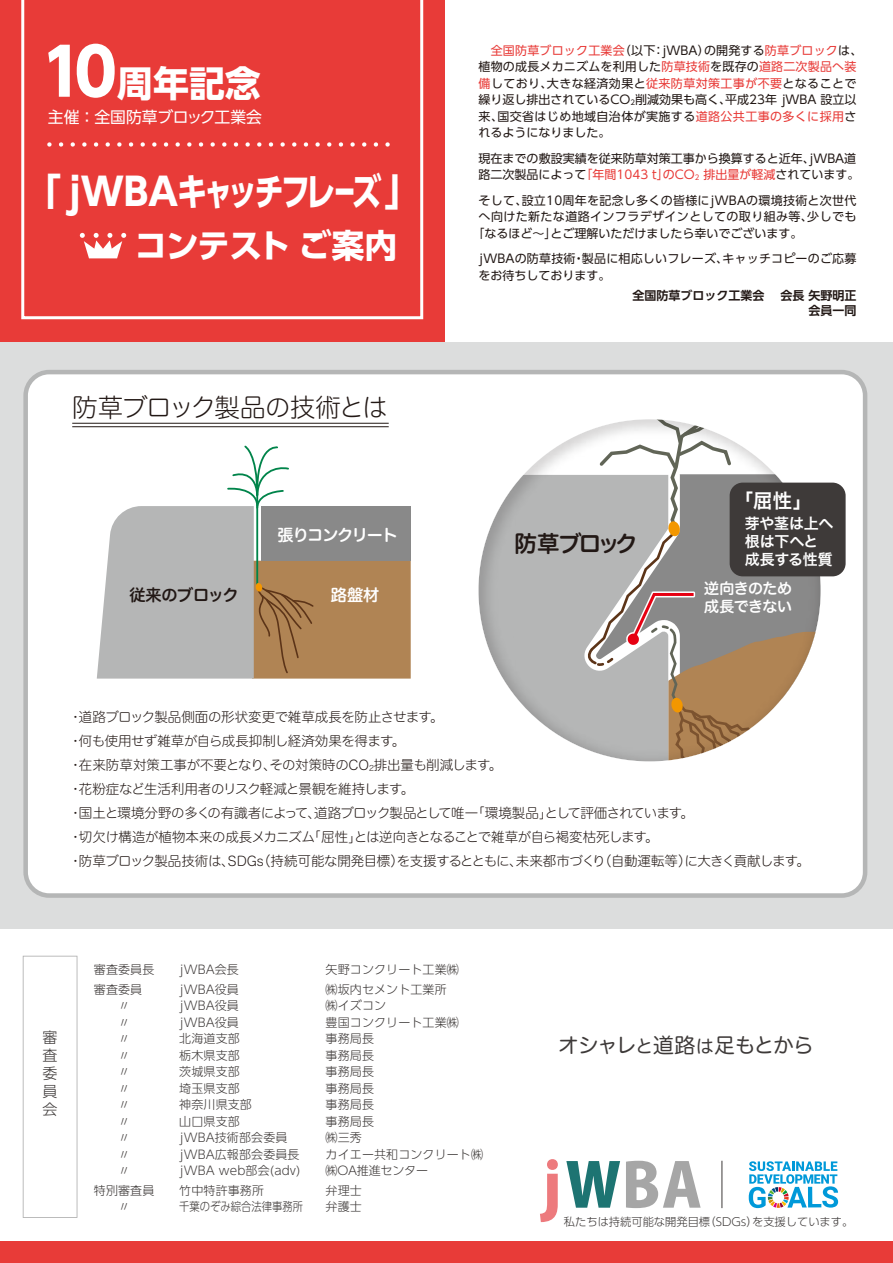
<style>
.page{position:relative;width:893px;height:1263px;background:#fff}
.page>*{position:absolute;margin:0;border:0;box-sizing:border-box;transform-origin:0 0}
.t1{font:700 37.8px "UD Shin Go Pro";letter-spacing:-.1em;color:#fff;scale:1.09 1}
.t2{font:700 36px "UD Shin Go Pro";color:#fff}
.t3{font:700 33px "UD Shin Go Pro";letter-spacing:-.035em;color:#fff}
.t4{font:25.5px "Hira Maru Std N W2";letter-spacing:-.055em;color:#221815}
.t5{font:22.5px "Hira Maru Std N W6";letter-spacing:-.115em;color:#221815}
.t6{font:20.7px "Hira Maru Std N W4";letter-spacing:-.055em;color:#3e3a39}
.t7{font:19.5px "Hira Kaku Pro W6";color:#fff}
.t8{font:16.2px "Hira Maru Std N W6";letter-spacing:-.07em;color:#fff}
.t9{font:16.2px "Hira Maru Std N W6";letter-spacing:-.025em;color:#221815}
.t10{font:15.9px "UD Shin Go Pro";color:#fff}
.t11{font:15px/18px "Hira Kaku Pro W6";letter-spacing:-.015em;color:#fff}
.t12{font:15px/18px "Hira Maru Std N W6";letter-spacing:-.03em;color:#fff}
.t13{font:300 15px/18px "UD Shin Go Pro";color:#3e3a39;text-align:justify}
.t14{font:13.5px/24px "Hira Maru Std N W2";letter-spacing:-.03em;color:#221815}
.t15{font:12px/16.5px "UD Shin Go Pro";letter-spacing:.015em;color:#221815}
.t16{font:300 12px "UD Shin Go Pro";letter-spacing:.01em;color:#3e3a39}
.t17{font:12px "UD Shin Go Pro";letter-spacing:.035em;color:#221815}
.t18{font:700 12px/15px "UD Shin Go Pro De";color:#221815;text-align:right}
.t19{font:300 12px "UD Shin Go Pro";letter-spacing:.01em;color:#3e3a39;scale:.86 1}
.t20{font:300 12px "UD Shin Go Pro";letter-spacing:-.015em;color:#3e3a39}
.t21{font:300 11.25px "UD Shin Go Pro";color:#3e3a39}
.s1{font-size:64.8px}
.s2{color:#e83b38}
.s3{font-size:18px}
</style>
<div class="page">
<div style="left:0;top:342px;width:893px;height:587px;background:#dcdddd"></div>
<div style="left:23px;top:370px;width:844px;height:528px;background:#fff"></div>
<div style="left:0;top:0;width:445px;height:342px;background:#e83b38"></div>
<div style="left:0;top:1241px;width:893px;height:22px;background:#e83b38"></div>
<svg style="left:478px;top:419px;width:106px;height:342px;background:#cecece"></svg>
<svg style="left:584px;top:419px;width:237px;height:342px;background:#bcb4ad"></svg>
<div style="left:252px;top:561px;width:159px;height:118px;background:#b08454"></div>
<div style="left:261px;top:506px;width:150px;height:55px;background:#898989"></div>
<svg style="left:97px;top:444px;width:218px;height:235px"></svg>
<hr style="left:72px;top:426px;width:317px;height:1px;background:#221815">
<hr style="left:72px;top:423px;width:317px;height:1px;background:#221815">
<svg style="left:540px;top:1159px;width:18px;height:63px"></svg>
<svg style="left:566px;top:1161px;width:54px;height:47px"></svg>
<svg style="left:626px;top:1161px;width:75px;height:47px"></svg>
<hr style="left:722px;top:1161px;width:1px;height:47px;background:#3e3a39">
<svg style="left:749px;top:1161px;width:89px;height:47px"></svg>
<svg style="left:21px;top:0;width:402px;height:319px"></svg>
<svg style="left:80px;top:233px;width:46px;height:25px"></svg>
<div style="left:730px;top:483px;width:116px;height:93px;background:#3e3a39;border-radius:13px"></div>
<svg style="left:23px;top:956px;width:54px;height:262px"></svg>
<h2 class="t2" style="left:41px;top:54px;width:221px"><span class="s1">10</span>周年記念</h2>
<h3 class="t10" style="left:48px;top:104px;width:216px">主催 ：全国防草ブロック工業会</h3>
<h1 class="t1" style="left:20px;top:160px;width:373px">「jWBAキャッチフレーズ」</h1>
<h3 class="t3" style="left:134px;top:219px;width:265px">コンテスト ご案内</h3>
<h3 class="t4" style="left:72px;top:389px;width:317px">防草ブロック製品の技術とは</h3>
<h3 class="t9" style="left:129px;top:583px;width:111px">従来のブロック</h3>
<h3 class="t8" style="left:277px;top:522px;width:122px">張りコンクリート</h3>
<h3 class="t8" style="left:331px;top:583px;width:50px">路盤材</h3>
<p class="t15" style="left:479px;top:42px;width:385px"><span class="s2">　全国防草ブロック工業会</span>（以下：jWBA）の開発する<span class="s2">防草ブロック</span>は、植物の成長メカニズムを利用した<span class="s2">防草技術</span>を既存の<span class="s2">道路二次製品へ装備</span>しており、大きな経済効果と<span class="s2">従来防草対策工事が不要</span>となることで繰り返し排出されているCO<sub>2</sub>削減効果も高く、平成23年 jWBA 設立以来、国交省はじめ地域自治体が実施する<span class="s2">道路公共工事の多くに採用</span>されるようになりました。</p>
<p class="t15" style="left:479px;top:150px;width:382px">現在までの敷設実績を従来防草対策工事から換算すると近年、jWBA道路二次製品によって<span class="s2">「年間1043 t」のCO</span><sub>2</sub> <span class="s2">排出量が軽減</span>されています。</p>
<p class="t15" style="left:479px;top:192px;width:379px">そして、設立10周年を記念し多くの皆様にjWBAの環境技術と次世代</p>
<p class="t17" style="left:479px;top:207px;width:379px">へ向けた新たな道路インフラデザインとしての取り組み等、少しでも</p>
<p class="t15" style="left:473px;top:225px;width:331px">「なるほど～」とご理解いただけましたら幸いでございます。</p>
<p class="t15" style="left:479px;top:250px;width:379px">jWBAの防草技術・製品に相応しいフレーズ、キャッチコピーのご応募をお待ちしております。</p>
<p class="t18" style="left:632px;top:288px;width:225px">全国防草ブロック工業会　 会長 矢野明正会員一同</p>
<h3 class="t5" style="left:514px;top:526px;width:125px">防草ブロック</h3>
<h3 class="t7" style="left:734px;top:483px;width:80px">「屈性」</h3>
<p class="t11" style="left:745px;top:514px;width:90px">芽や茎は上へ根は下へと成長する性質</p>
<p class="t12" style="left:704px;top:579px;width:89px">逆向きのため成長できない</p>
<p class="t14" style="left:69px;top:704px;width:742px">・道路ブロック製品側面の形状変更で雑草成長を防止させます。<br>・何も使用せず雑草が自ら成長抑制し経済効果を得ます。<br>・在来防草対策工事が不要となり、その対策時のCO<sub>2</sub>排出量も削減します。<br>・花粉症など生活利用者のリスク軽減と景観を維持します。<br>・国土と環境分野の多くの有識者によって、道路ブロック製品として唯一「環境製品」として評価されています。<br>・切欠け構造が植物本来の成長メカニズム「屈性」とは逆向きとなることで雑草が自ら褐変枯死します。<br>・防草ブロック製品技術は、SDGs（持続可能な開発目標）を支援するとともに、未来都市づくり（自動運転等）に大きく貢献します。</p>
<p class="t16" style="left:94px;top:960px;width:62px">審査委員長</p>
<p class="t16" style="left:179px;top:960px;width:61px">jWBA会長</p>
<p class="t16" style="left:326px;top:960px;width:135px">矢野コンクリート工業㈱</p>
<p class="t16" style="left:94px;top:979px;width:50px">審査委員</p>
<p class="t16" style="left:179px;top:979px;width:73px">jWBA役員　</p>
<p class="t16" style="left:326px;top:979px;width:123px">㈱坂内セメント工業所</p>
<p class="t16" style="left:179px;top:996px;width:61px">jWBA役員</p>
<p class="t16" style="left:326px;top:996px;width:62px">㈱イズコン</p>
<p class="t16" style="left:179px;top:1012px;width:61px">jWBA役員</p>
<p class="t16" style="left:326px;top:1012px;width:135px">豊国コンクリート工業㈱</p>
<p class="t16" style="left:179px;top:1029px;width:62px">北海道支部</p>
<p class="t16" style="left:326px;top:1029px;width:50px">事務局長</p>
<p class="t16" style="left:179px;top:1045px;width:62px">栃木県支部</p>
<p class="t16" style="left:326px;top:1045px;width:50px">事務局長</p>
<p class="t16" style="left:179px;top:1062px;width:62px">茨城県支部</p>
<p class="t16" style="left:326px;top:1062px;width:50px">事務局長</p>
<p class="t16" style="left:179px;top:1078px;width:62px">埼玉県支部</p>
<p class="t16" style="left:326px;top:1078px;width:50px">事務局長</p>
<p class="t16" style="left:179px;top:1095px;width:74px">神奈川県支部</p>
<p class="t16" style="left:326px;top:1095px;width:50px">事務局長</p>
<p class="t16" style="left:179px;top:1111px;width:62px">山口県支部</p>
<p class="t16" style="left:326px;top:1111px;width:50px">事務局長</p>
<p class="t16" style="left:179px;top:1128px;width:122px">jWBA技術部会委員　</p>
<p class="t16" style="left:326px;top:1128px;width:38px">㈱三秀</p>
<p class="t16" style="left:179px;top:1144px;width:122px">jWBA広報部会委員長</p>
<p class="t16" style="left:326px;top:1144px;width:159px">カイエー共和コンクリート㈱</p>
<p class="t16" style="left:179px;top:1161px;width:123px">jWBA web部会(adv)</p>
<p class="t20" style="left:326px;top:1161px;width:104px">㈱OA推進センター</p>
<p class="t16" style="left:94px;top:1180px;width:62px">特別審査員</p>
<p class="t16" style="left:179px;top:1180px;width:86px">竹中特許事務所</p>
<p class="t16" style="left:326px;top:1180px;width:38px">弁理士</p>
<p class="t19" style="left:179px;top:1197px;width:145px">千葉のぞみ綜合法律事務所</p>
<p class="t16" style="left:326px;top:1197px;width:38px">弁護士</p>
<p class="t13" style="left:43px;top:1028px;width:16px">審査委員会</p>
<h3 class="t6" style="left:558px;top:1029px;width:257px">オシャレ<span class="s3">と</span>道路<span class="s3">は</span>足もとから</h3>
<p class="t21" style="left:564px;top:1213px;width:291px">私たちは持続可能な開発目標（SDGs）を支援しています。</p>
</div>
